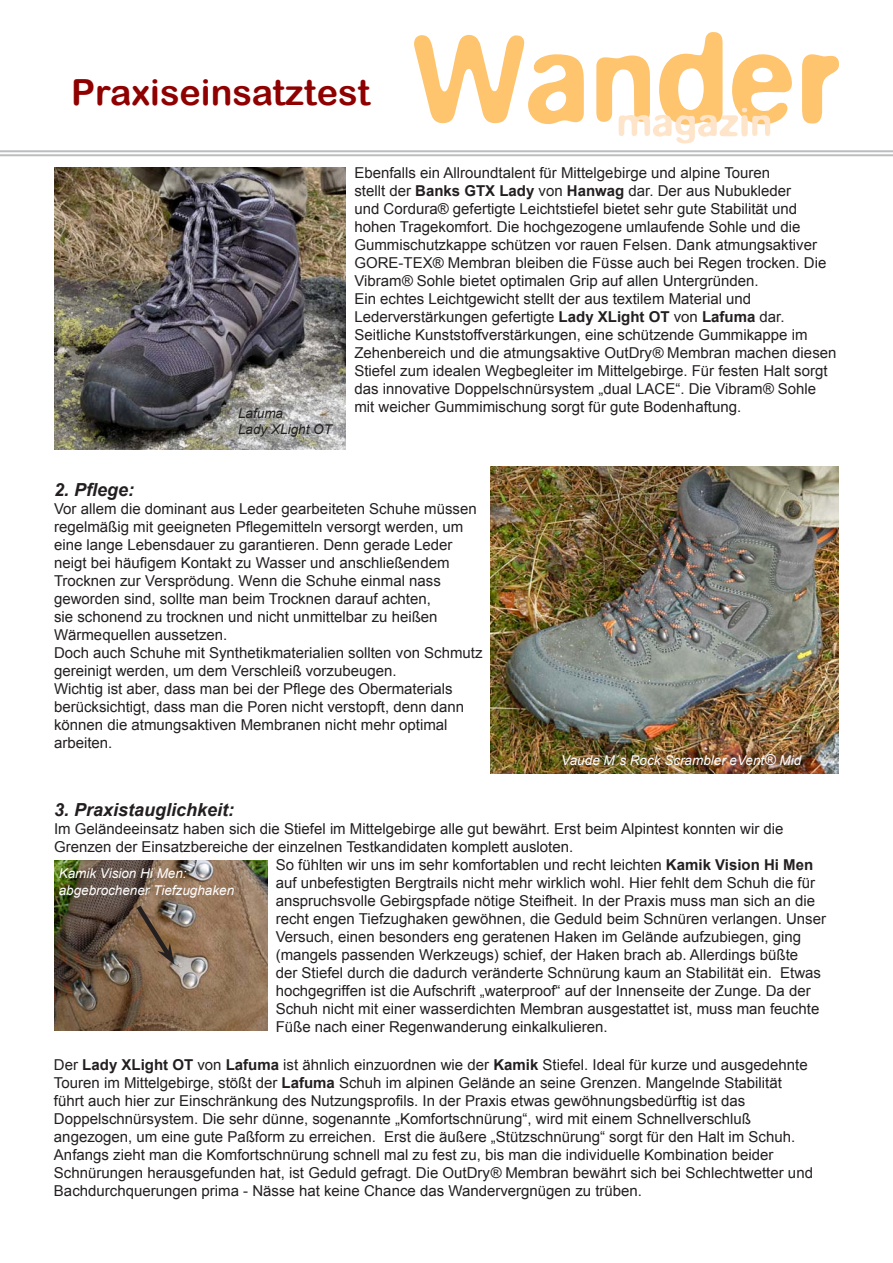
<style>
.page{position:relative;width:893px;height:1263px;background:#fff}
.page>*{position:absolute;margin:0;border:0;box-sizing:border-box;transform-origin:0 0}
.t1{font:36px "Arial Rounded MT Bold";color:#8f0000}
.t2{font:italic 700 18px "Arial";color:#231f20}
.t3{font:15px/18px "Arial";color:#231f20}
.t4{font:italic 13.5px "Arial";color:#fff}
.t5{font:italic 13.5px "Arial";color:#231f20}
.s1{font-weight:700}
.s2{font-style:italic}
.s3{font-size:15px}
</style>
<div class="page">
<hr style="left:0;top:150px;width:893px;height:2px;background:#bcbdc0">
<hr style="left:0;top:154px;width:893px;height:2px;background:#bcbdc0">
<svg style="left:414px;top:35px;width:170px;height:89px"></svg>
<svg style="left:802px;top:54px;width:37px;height:70px"></svg>
<svg style="left:596px;top:32px;width:196px;height:111px"></svg>
<img style="left:490px;top:466px;width:349px;height:308px">
<img style="left:54px;top:168px;width:292px;height:281px">
<img style="left:54px;top:860px;width:213px;height:170px">
<svg style="left:132px;top:901px;width:42px;height:63px;background:#7a614b"></svg>
<h1 class="t1" style="left:71px;top:71px;width:301px">Praxiseinsatztest</h1>
<p class="t5" style="left:238px;top:405px;width:47px">Lafuma</p>
<p class="t5" style="left:238px;top:421px;width:95px">Lady XLight OT</p>
<p class="t3" style="left:354px;top:163px;width:474px">Ebenfalls ein Allroundtalent für Mittelgebirge und alpine Touren<br>stellt der <span class="s1">Banks GTX Lady</span> von <span class="s1">Hanwag</span> dar. Der aus Nubukleder<br>und Cordura® gefertigte Leichtstiefel bietet sehr gute Stabilität und hohen Tragekomfort. Die hochgezogene umlaufende Sohle und die Gummischutzkappe schützen vor rauen Felsen. Dank atmungsaktiver GORE-TEX® Membran bleiben die Füsse auch bei Regen trocken. Die Vibram<span class="s2">®</span> Sohle bietet optimalen Grip auf allen Untergründen.</p>
<p class="t3" style="left:354px;top:289px;width:484px">Ein echtes Leichtgewicht stellt der aus textilem Material und Lederverstärkungen gefertigte <span class="s1">Lady XLight OT</span> von <span class="s1">Lafuma</span> dar.<br>Seitliche Kunststoffverstärkungen, eine schützende Gummikappe im Zehenbereich und die atmungsaktive OutDry<span class="s2">®</span> Membran machen diesen Stiefel zum idealen Wegbegleiter im Mittelgebirge. Für festen Halt sorgt das innovative Doppelschnürsystem „dual LACE“. Die Vibram<span class="s2">®</span> Sohle mit weicher Gummimischung sorgt für gute Bodenhaftung.</p>
<p class="t2" style="left:54px;top:478px;width:82px">2. Pflege:</p>
<p class="t3" style="left:54px;top:500px;width:424px">Vor allem die dominant aus Leder gearbeiteten Schuhe müssen regelmäßig mit geeigneten Pflegemitteln versorgt werden, um eine lange Lebensdauer zu garantieren. Denn gerade Leder neigt bei häufigem Kontakt zu Wasser und anschließendem Trocknen zur Versprödung. Wenn die Schuhe einmal nass geworden sind, sollte man beim Trocknen darauf achten,<br>sie schonend zu trocknen und nicht unmittelbar zu heißen Wärmequellen aussetzen.</p>
<p class="t3" style="left:54px;top:644px;width:430px">Doch auch Schuhe mit Synthetikmaterialien sollten von Schmutz gereinigt werden, um dem Verschleiß vorzubeugen.</p>
<p class="t3" style="left:54px;top:680px;width:412px">Wichtig ist aber, dass man bei der Pflege des Obermaterials berücksichtigt, dass man die Poren nicht verstopft, denn dann können die atmungsaktiven Membranen nicht mehr optimal arbeiten.</p>
<p class="t4" style="left:561px;top:751px;width:242px">Vaude M´s Rock Scrambler eVent<span class="s3">®</span> Mid</p>
<p class="t2" style="left:54px;top:798px;width:182px">3. Praxistauglichkeit:</p>
<p class="t3" style="left:54px;top:820px;width:731px">Im Geländeeinsatz haben sich die Stiefel im Mittelgebirge alle gut bewährt. Erst beim Alpintest konnten wir die<br>Grenzen der Einsatzbereiche der einzelnen Testkandidaten komplett ausloten.</p>
<p class="t3" style="left:276px;top:856px;width:552px">So fühlten wir uns im sehr komfortablen und recht leichten <span class="s1">Kamik Vision Hi Men </span>auf unbefestigten Bergtrails nicht mehr wirklich wohl. Hier fehlt dem Schuh die für anspruchsvolle Gebirgspfade nötige Steifheit. In der Praxis muss man sich an die recht engen Tiefzughaken gewöhnen, die Geduld beim Schnüren verlangen. Unser Versuch, einen besonders eng geratenen Haken im Gelände aufzubiegen, ging (mangels passenden Werkzeugs) schief, der Haken brach ab. Allerdings büßte<br>der Stiefel durch die dadurch veränderte Schnürung kaum an Stabilität ein. Etwas hochgegriffen ist die Aufschrift „waterproof“ auf der Innenseite der Zunge. Da der Schuh nicht mit einer wasserdichten Membran ausgestattet ist, muss man feuchte Füße nach einer Regenwanderung einkalkulieren.</p>
<p class="t3" style="left:54px;top:1056px;width:760px">Der <span class="s1">Lady XLight OT</span> von <span class="s1">Lafuma</span> ist ähnlich einzuordnen wie der <span class="s1">Kamik</span> Stiefel. Ideal für kurze und ausgedehnte Touren im Mittelgebirge, stößt der <span class="s1">Lafuma</span> Schuh im alpinen Gelände an seine Grenzen. Mangelnde Stabilität führt auch hier zur Einschränkung des Nutzungsprofils. In der Praxis etwas gewöhnungsbedürftig ist das Doppelschnürsystem. Die sehr dünne, sogenannte „Komfortschnürung“, wird mit einem Schnellverschluß angezogen, um eine gute Paßform zu erreichen. Erst die äußere „Stützschnürung“ sorgt für den Halt im Schuh.<br>Anfangs zieht man die Komfortschnürung schnell mal zu fest zu, bis man die individuelle Kombination beider Schnürungen herausgefunden hat, ist Geduld gefragt. Die OutDry<span class="s2">®</span> Membran bewährt sich bei Schlechtwetter und Bachdurchquerungen prima - Nässe hat keine Chance das Wandervergnügen zu trüben.</p>
<p class="t4" style="left:59px;top:865px;width:130px">Kamik Vision Hi Men:</p>
<p class="t4" style="left:59px;top:881px;width:177px">abgebrochener Tiefzughaken</p>
</div>
